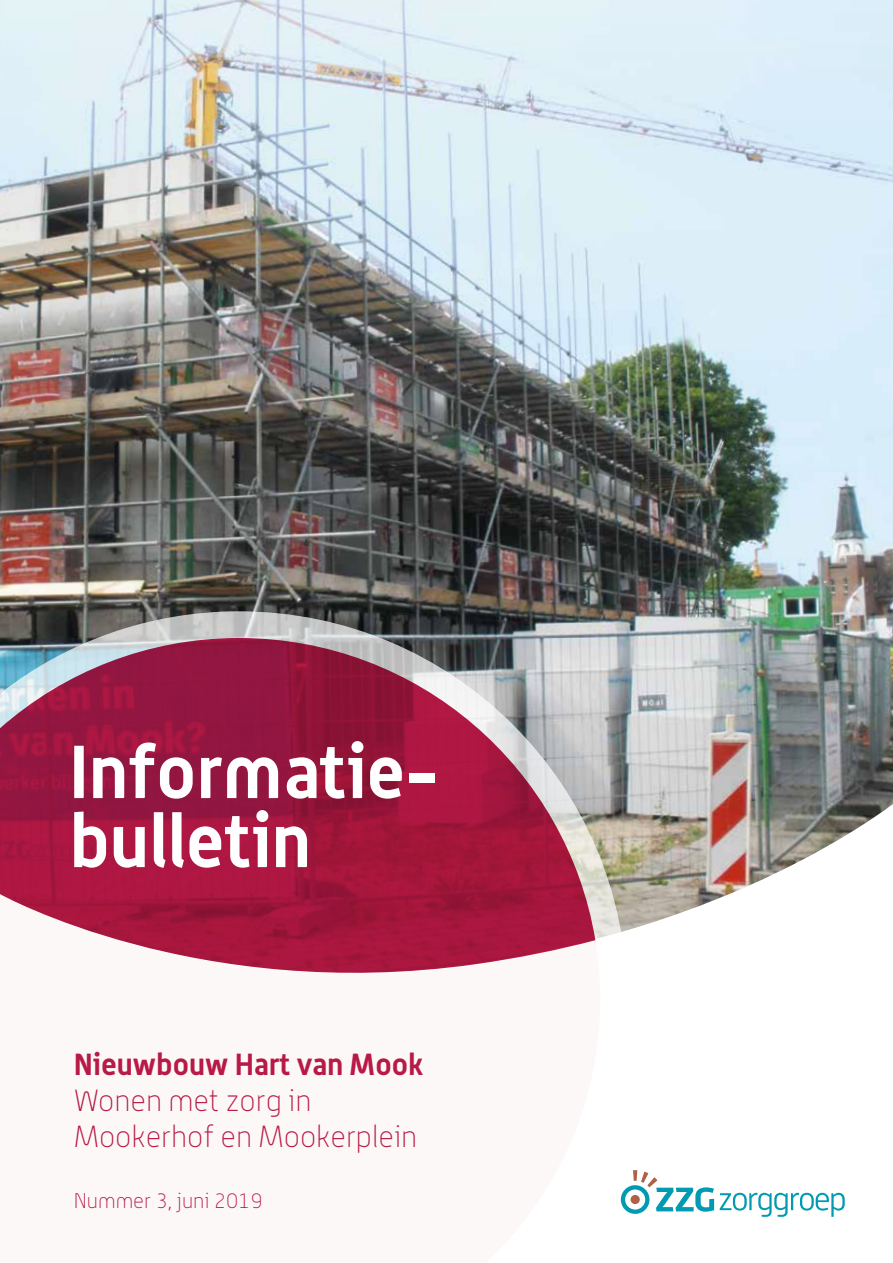
<style>
.page{position:relative;width:893px;height:1263px;background:#fff}
.page>*{position:absolute;margin:0;border:0;box-sizing:border-box;transform-origin:0 0}
.t1{font:700 73.5px/69px "Alwyn";color:#fff}
.t2{font:100 30px/36px "Alwyn";color:#b81946}
.t3{font:700 30px "Alwyn";color:#b81946}
.t4{font:100 21px "Alwyn";color:#b81946}
</style>
<div class="page">
<img style="left:0;top:0;width:893px;height:931px">
<svg style="left:0;top:611px;width:627px;height:590px"></svg>
<svg style="left:0;top:638px;width:595px;height:336px;background:#a73e5e"></svg>
<svg style="left:720px;top:1193px;width:125px;height:24px"></svg>
<svg style="left:621px;top:1170px;width:93px;height:44px"></svg>
<h1 class="t1" style="left:69px;top:735px;width:371px">Informatie&shy;bulletin</h1>
<p class="t3" style="left:74px;top:1045px;width:351px">Nieuwbouw Hart van Mook</p>
<p class="t2" style="left:74px;top:1082px;width:345px">Wonen met zorg in<br>Mookerhof en Mookerplein</p>
<p class="t4" style="left:74px;top:1189px;width:190px">Nummer 3, juni 2019</p>
</div>
